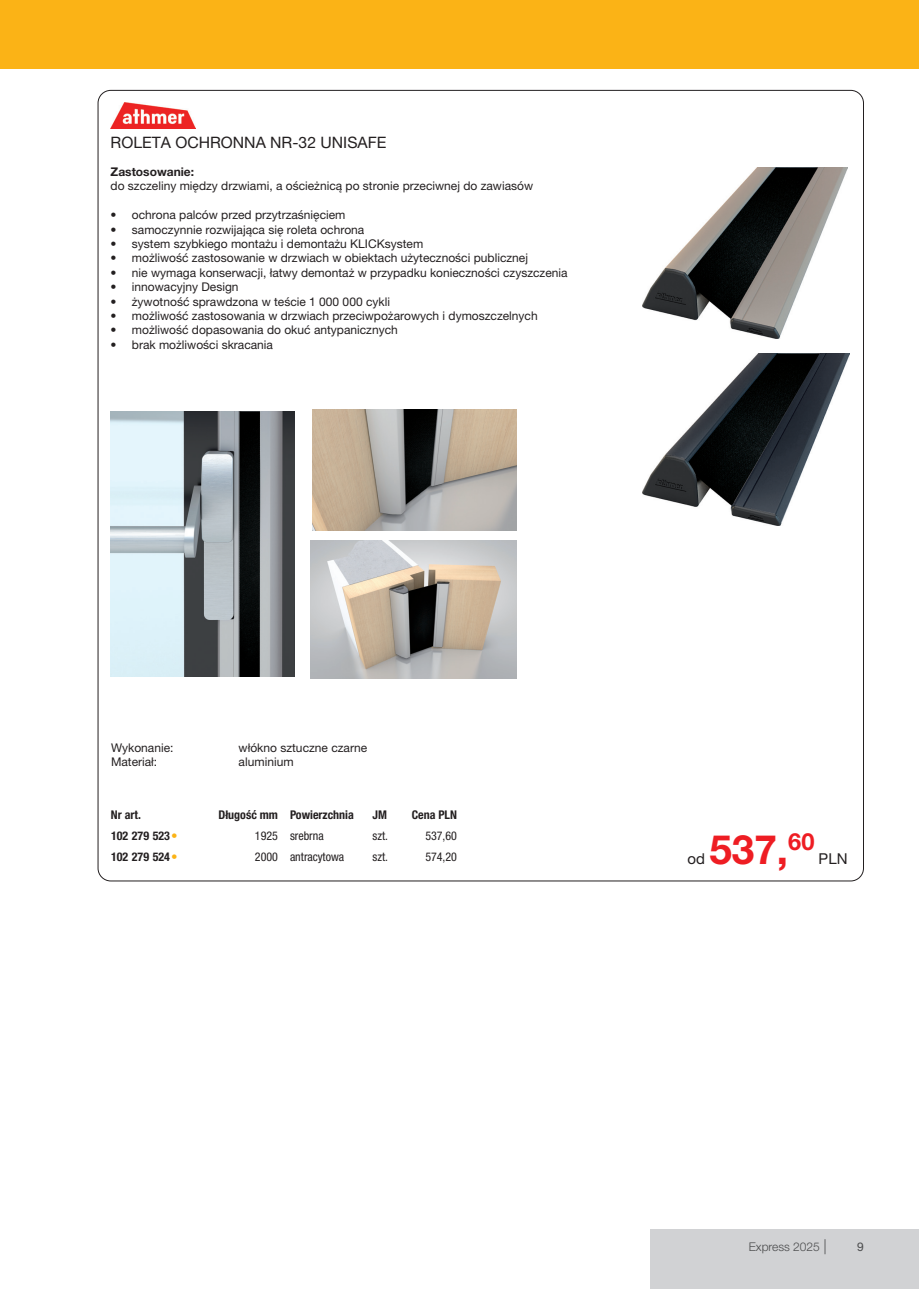
<style>
.page{position:relative;width:919px;height:1289px;background:#fff}
.page>*{position:absolute;margin:0;border:0;box-sizing:border-box;transform-origin:0 0}
.t1{font:700 40.5px "Helvetica Neue LT Pro";color:#ee1d23}
.t2{font:15.75px "Helvetica Neue LT Pro";color:#231f20}
.t3{font:15px "Helvetica Neue LT Pro";color:#231f20}
.t4{font:12px "Helvetica Neue LT Pro";color:#231f20}
.t5{font:700 condensed 12px "Helvetica Neue LT Pro";color:#231f20}
.t6{font:condensed 12px "Helvetica Neue LT Pro";color:#231f20}
.t7{font:700 12px "Helvetica Neue LT Pro";color:#231f20}
.t8{font:300 12px "Helvetica Neue LT Pro";color:#4b4c4d}
.t9{font:12px "Helvetica Neue LT Pro";color:#4b4c4d}
.t10{font:4.5px "Webdings";color:#fbb316}
.s1{font-size:15px}
</style>
<div class="page">
<div style="left:0;top:0;width:918px;height:68px;background:#fbb316"></div>
<div style="left:651px;top:1229px;width:267px;height:59px;background:#d1d2d4"></div>
<img style="left:111px;top:103px;width:85px;height:25px">
<img style="left:642px;top:167px;width:205px;height:171px">
<img style="left:642px;top:353px;width:207px;height:172px">
<img style="left:312px;top:409px;width:204px;height:121px">
<img style="left:111px;top:411px;width:184px;height:265px">
<img style="left:311px;top:540px;width:205px;height:138px">
<h2 class="t2" style="left:111px;top:133px;width:277px">ROLETA OCHRONNA NR-32 UNISAFE</h2>
<p class="t7" style="left:111px;top:164px;width:85px">Zastosowanie:</p>
<p class="t4" style="left:111px;top:179px;width:424px">do szczeliny między drzwiami, a ościeżnicą po stronie przeciwnej do zawiasów</p>
<p class="t4" style="left:111px;top:208px;width:236px">• ochrona palców przed przytrzaśnięciem</p>
<p class="t4" style="left:111px;top:222px;width:255px">• samoczynnie rozwijająca się roleta ochrona</p>
<p class="t4" style="left:111px;top:236px;width:314px">• system szybkiego montażu i demontażu KLICKsystem</p>
<p class="t4" style="left:111px;top:251px;width:419px">• możliwość zastosowanie w drzwiach w obiektach użyteczności publicznej</p>
<p class="t4" style="left:111px;top:265px;width:458px">• nie wymaga konserwacji, łatwy demontaż w przypadku konieczności czyszczenia</p>
<p class="t4" style="left:111px;top:280px;width:129px">• innowacyjny Design</p>
<p class="t4" style="left:111px;top:294px;width:281px">• żywotność sprawdzona w teście 1 000 000 cykli</p>
<p class="t4" style="left:111px;top:308px;width:428px">• możliwość zastosowania w drzwiach przeciwpożarowych i dymoszczelnych</p>
<p class="t4" style="left:111px;top:323px;width:289px">• możliwość dopasowania do okuć antypanicznych</p>
<p class="t4" style="left:111px;top:337px;width:164px">• brak możliwości skracania</p>
<p class="t4" style="left:111px;top:740px;width:64px">Wykonanie:</p>
<p class="t4" style="left:238px;top:740px;width:130px">włókno sztuczne czarne</p>
<p class="t4" style="left:111px;top:754px;width:48px">Materiał:</p>
<p class="t4" style="left:238px;top:754px;width:56px">aluminium</p>
<p class="t5" style="left:111px;top:807px;width:31px">Nr art.</p>
<p class="t5" style="left:218px;top:807px;width:137px">Długość mm Powierzchnia</p>
<p class="t5" style="left:372px;top:807px;width:16px">JM</p>
<p class="t5" style="left:411px;top:807px;width:47px">Cena PLN</p>
<p class="t5" style="left:111px;top:828px;width:61px">102 279 523</p>
<p class="t10" style="left:172px;top:833px;width:6px">■</p>
<p class="t6" style="left:255px;top:829px;width:70px">1925 srebrna</p>
<p class="t6" style="left:372px;top:829px;width:17px">szt.</p>
<p class="t6" style="left:425px;top:829px;width:33px">537,60</p>
<p class="t5" style="left:111px;top:849px;width:61px">102 279 524</p>
<p class="t10" style="left:172px;top:854px;width:6px">■</p>
<p class="t6" style="left:255px;top:850px;width:91px">2000 antracytowa</p>
<p class="t6" style="left:372px;top:850px;width:17px">szt.</p>
<p class="t6" style="left:425px;top:850px;width:33px">574,20</p>
<h1 class="t1" style="left:709px;top:824px;width:107px">537,<sup>60</sup></h1>
<p class="t3" style="left:687px;top:849px;width:19px">od</p>
<p class="t3" style="left:818px;top:849px;width:30px">PLN</p>
<p class="t8" style="left:748px;top:1238px;width:79px">Express 2025 <span class="s1">|</span></p>
<p class="t9" style="left:856px;top:1239px;width:8px">9</p>
</div>
